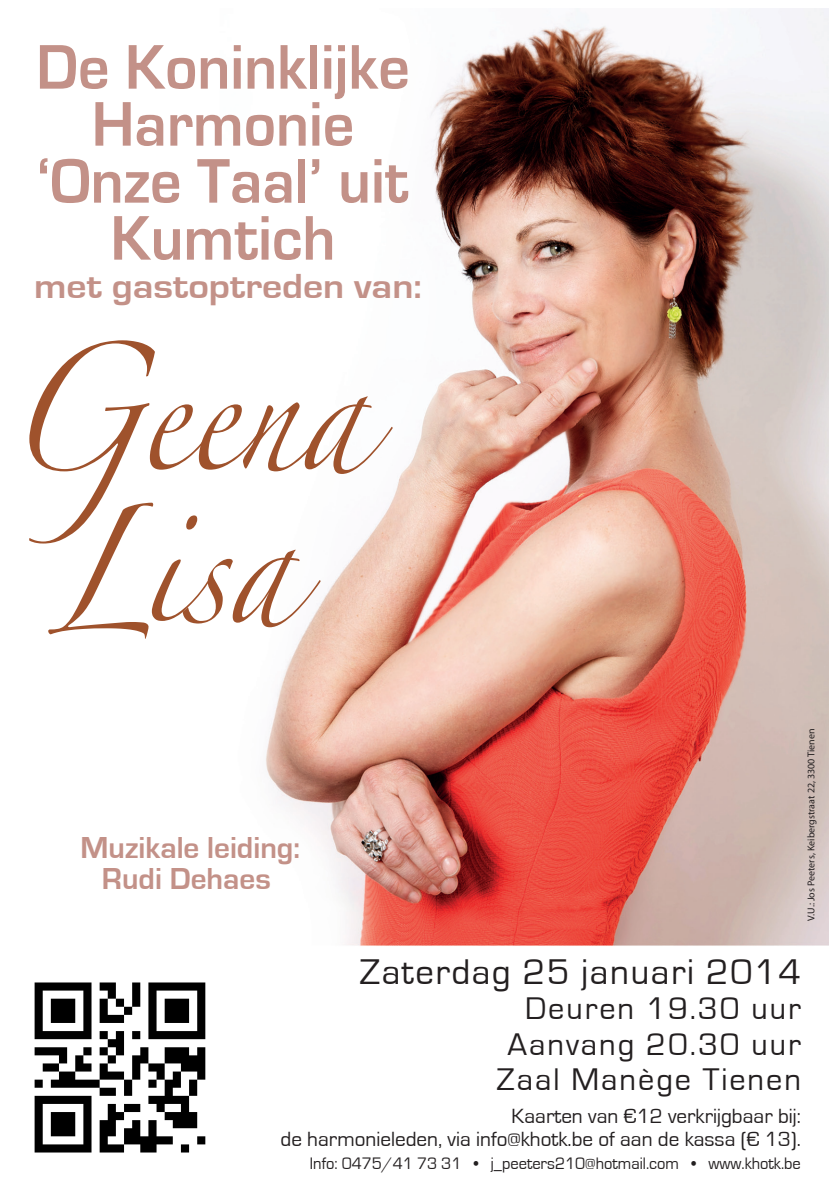
<style>
.page{position:relative;width:840px;height:1191px;background:#fff}
.page>*{position:absolute;margin:0;border:0;box-sizing:border-box;transform-origin:0 0}
.t1{font:115px/153.2px "Zapfino";color:#9f522c;text-align:center;scale:.83 1}
.t2{font:700 65.2px/57px "Eurostile";color:#c39188;text-align:center;scale:.95 1}
.t3{font:36.8px "Eurostile";letter-spacing:.04em;color:#231f20}
.t4{font:700 35.8px "Eurostile";color:#c39188;scale:1.11 1}
.t5{font:32.2px "Eurostile";letter-spacing:.06em;color:#231f20}
.t6{font:700 31.2px "Eurostile";color:#c39188}
.t7{font:21.2px "Eurostile";color:#231f20}
.t8{font:17.2px "Eurostile";color:#231f20;scale:.96 1}
.t9{font:10px "Myriad Pro";color:#231f20}
</style>
<div class="page">
<img style="left:266px;top:9px;width:562px;height:937px">
<img style="left:34px;top:982px;width:172px;height:171px">
<p class="t2" style="left:36px;top:40px;width:394px">De Koninklijke<br>Harmonie</p>
<p class="t2" style="left:37px;top:154px;width:392px">‘Onze Taal’ uit<br>Kumtich</p>
<p class="t4" style="left:34px;top:267px;width:350px">met gastoptreden van:</p>
<p class="t1" style="left:3px;top:351px;width:440px">Geena<br>Lisa</p>
<p class="t6" style="left:81px;top:831px;width:221px">Muzikale leiding:</p>
<p class="t6" style="left:102px;top:861px;width:170px">Rudi Dehaes</p>
<p class="t9" style="left:804px;top:920px;width:194px;rotate:-90deg">V.U.: Jos Peeters, Keibergstraat 22, 3300 Tienen</p>
<p class="t3" style="left:359px;top:952px;width:443px">Zaterdag 25 januari 2014</p>
<p class="t5" style="left:525px;top:991px;width:277px">Deuren 19.30 uur</p>
<p class="t5" style="left:507px;top:1026px;width:295px">Aanvang 20.30 uur</p>
<p class="t5" style="left:496px;top:1062px;width:306px">Zaal Manège Tienen</p>
<p class="t7" style="left:511px;top:1104px;width:291px">Kaarten van €12 verkrijgbaar bij:</p>
<p class="t7" style="left:280px;top:1127px;width:521px">de harmonieleden, via info@khotk.be of aan de kassa (€ 13).</p>
<p class="t8" style="left:309px;top:1154px;width:513px">Info: 0475/41 73 31 • j_peeters210@hotmail.com • www.khotk.be</p>
</div>
